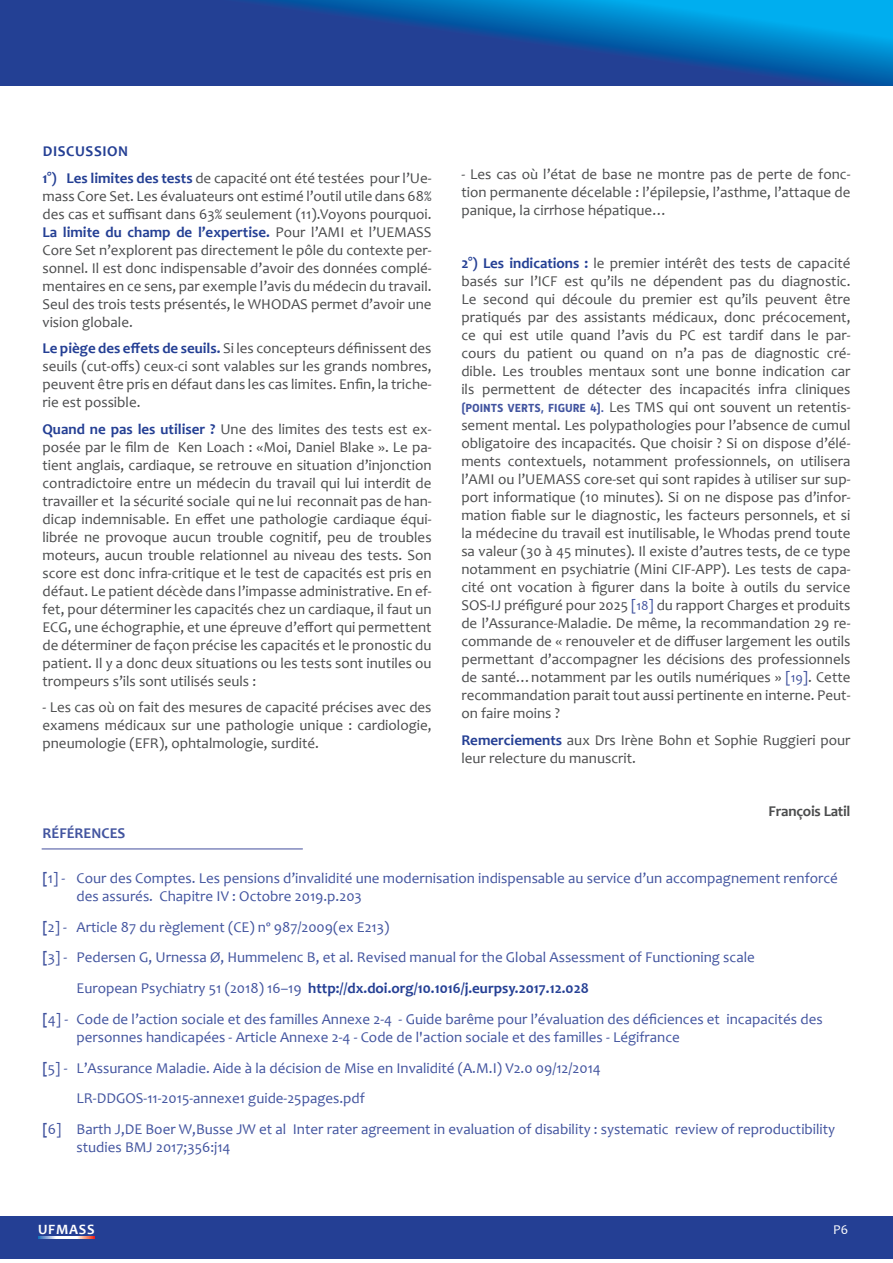
<style>
.page{position:relative;width:893px;height:1263px;background:#fff}
.page>*{position:absolute;margin:0;border:0;box-sizing:border-box;transform-origin:0 0}
.t1{font:15px/18px "Candara";color:#4b4c4d;text-align:justify}
.t2{font:15px/18px "Candara";color:#42549f}
.t3{font:700 15px "Candara";color:#243f94}
.t4{font:700 15px "Candara";letter-spacing:-.015em;color:#4b4c4d}
.t5{font:700 15px "Candara";color:#42549f}
.t6{font:700 14.25px "Candara";letter-spacing:.05em;color:#fff}
.t7{font:13.5px "Candara";color:#fff}
.s1{font-weight:700;color:#243f94}
.s2{font-family:"Mic 32 New";font-weight:700;font-size:12px;color:#42549f}
.s3{color:#42549f}
.s4{font-size:13.5px;color:#42549f}
.s5{font-weight:700}
.s6{font-weight:400;color:#42549f}
</style>
<div class="page">
<div style="left:0;top:1216px;width:893px;height:42px;background:#243f94"></div>
<svg style="left:38px;top:1236px;width:56px;height:2px"></svg>
<hr style="left:42px;top:848px;width:260px;height:1px;background:#5761a7">
<svg style="left:0;top:0;width:893px;height:85px;background:#1558a6"></svg>
<p class="t1" style="left:43px;top:138px;width:391px;line-height:26.5px"><span class="s1">DISCUSSION<br>1°) Les limites des tests</span> de capacité ont été testées pour l’Ue-</p>
<p class="t1" style="left:43px;top:187px;width:391px">mass Core Set. Les évaluateurs ont estimé l’outil utile dans 68% des cas et suffisant dans 63% seulement (11).Voyons pourquoi.<br><span class="s1">La limite du champ de l’expertise.</span> Pour l’AMI et l’UEMASS Core Set n’explorent pas directement le pôle du contexte per&shy;sonnel. Il est donc indispensable d’avoir des données complé&shy;mentaires en ce sens, par exemple l’avis du médecin du travail.<br>Seul des trois tests présentés, le WHODAS permet d’avoir une vision globale.</p>
<p class="t1" style="left:43px;top:339px;width:391px"><span class="s1">Le piège des effets de seuils.</span> Si les concepteurs définissent des seuils (cut-offs) ceux-ci sont valables sur les grands nombres, peuvent être pris en défaut dans les cas limites. Enfin, la triche&shy;rie est possible.</p>
<p class="t1" style="left:43px;top:420px;width:391px"><span class="s1">Quand ne pas les utiliser ?</span> Une des limites des tests est ex&shy;posée par le film de Ken Loach : «Moi, Daniel Blake ». Le pa&shy;tient anglais, cardiaque, se retrouve en situation d’injonction contradictoire entre un médecin du travail qui lui interdit de travailler et la sécurité sociale qui ne lui reconnait pas de han&shy;dicap indemnisable. En effet une pathologie cardiaque équi&shy;librée ne provoque aucun trouble cognitif, peu de troubles moteurs, aucun trouble relationnel au niveau des tests. Son score est donc infra-critique et le test de capacités est pris en défaut. Le patient décède dans l’impasse administrative. En ef&shy;fet, pour déterminer les capacités chez un cardiaque, il faut un ECG, une échographie, et une épreuve d’effort qui permettent de déterminer de façon précise les capacités et le pronostic du patient. Il y a donc deux situations ou les tests sont inutiles ou trompeurs s’ils sont utilisés seuls :</p>
<p class="t1" style="left:43px;top:698px;width:391px">- Les cas où on fait des mesures de capacité précises avec des examens médicaux sur une pathologie unique : cardiologie, pneumologie (EFR), ophtalmologie, surdité.</p>
<p class="t1" style="left:461px;top:165px;width:391px">- Les cas où l’état de base ne montre pas de perte de fonc&shy;tion permanente décelable : l’épilepsie, l’asthme, l’attaque de panique, la cirrhose hépatique…</p>
<p class="t1" style="left:461px;top:254px;width:391px"><span class="s1">2°) Les indications :</span> le premier intérêt des tests de capacité basés sur l’ICF est qu’ils ne dépendent pas du diagnostic.<br>Le second qui découle du premier est qu’ils peuvent être pratiqués par des assistants médicaux, donc précocement, ce qui est utile quand l’avis du PC est tardif dans le par&shy;cours du patient ou quand on n’a pas de diagnostic cré&shy;dible. Les troubles mentaux sont une bonne indication car ils permettent de détecter des incapacités infra cliniques <span class="s2">(POINTS VERTS, FIGURE 4).</span> Les TMS qui ont souvent un retentis&shy;sement mental. Les polypathologies pour l’absence de cumul obligatoire des incapacités. Que choisir ? Si on dispose d’élé&shy;ments contextuels, notamment professionnels, on utilisera l’AMI ou l’UEMASS core-set qui sont rapides à utiliser sur sup&shy;port informatique (10 minutes). Si on ne dispose pas d’infor&shy;mation fiable sur le diagnostic, les facteurs personnels, et si la médecine du travail est inutilisable, le Whodas prend toute sa valeur (30 à 45 minutes). Il existe d’autres tests, de ce type notamment en psychiatrie (Mini CIF-APP). Les tests de capa&shy;cité ont vocation à figurer dans la boite à outils du service SOS-IJ préfiguré pour 2025 <span class="s3">[</span><span class="s4">18</span><span class="s3">]</span> du rapport Charges et produits de l’Assurance-Maladie. De même, la recommandation 29 re&shy;commande de « renouveler et de diffuser largement les outils permettant d’accompagner les décisions des professionnels de santé…notamment par les outils numériques » <span class="s3">[</span><span class="s4">19</span><span class="s3">]</span>. Cette recommandation parait tout aussi pertinente en interne. Peut&shy;on faire moins ?</p>
<p class="t1" style="left:461px;top:731px;width:391px"><span class="s1">Remerciements</span> aux Drs Irène Bohn et Sophie Ruggieri pour leur relecture du manuscrit.</p>
<p class="t4" style="left:769px;top:801px;width:83px">François Latil</p>
<p class="t5" style="left:43px;top:824px;width:84px">RÉFÉRENCES</p>
<p class="t2" style="left:77px;top:869px;width:763px;text-indent:-34px"><span class="s5">[</span>1] - Cour des Comptes. Les pensions d’invalidité une modernisation indispensable au service d’un accompagnement renforcé des assurés. Chapitre IV : Octobre 2019.p.203</p>
<p class="t2" style="left:43px;top:918px;width:348px"><span class="s5">[</span>2] - Article 87 du règlement (CE) nº 987/2009(ex E213)</p>
<p class="t2" style="left:43px;top:948px;width:714px"><span class="s5">[</span>3] - Pedersen G, Urnessa Ø, Hummelenc B, et al. Revised manual for the Global Assessment of Functioning scale</p>
<p class="t3" style="left:77px;top:979px;width:514px"><span class="s6">European Psychiatry 51 (2018) 16–19</span> http://dx.doi.org/10.1016/j.eurpsy.2017.12.028</p>
<p class="t2" style="left:43px;top:1010px;width:782px"><span class="s5">[</span>4] - Code de l’action sociale et des familles Annexe 2-4 - Guide barême pour l’évaluation des déficiences et incapacités des</p>
<p class="t2" style="left:77px;top:1028px;width:605px">personnes handicapées - Article Annexe 2-4 - Code de l'action sociale et des familles - Légifrance</p>
<p class="t2" style="left:43px;top:1059px;width:560px"><span class="s5">[</span>5] - L’Assurance Maladie. Aide à la décision de Mise en Invalidité (A.M.I) V2.0 09/12/2014</p>
<p class="t2" style="left:77px;top:1089px;width:290px">LR-DDGOS-11-2015-annexe1 guide-25pages.pdf</p>
<p class="t2" style="left:43px;top:1120px;width:794px"><span class="s5">[</span>6] Barth J,DE Boer W,Busse JW et al Inter rater agreement in evaluation of disability : systematic review of reproductibility</p>
<p class="t2" style="left:77px;top:1138px;width:156px">studies BMJ 2017;356:j14</p>
<p class="t6" style="left:38px;top:1221px;width:58px">UFMASS</p>
<p class="t7" style="left:833px;top:1221px;width:16px">P6</p>
</div>
